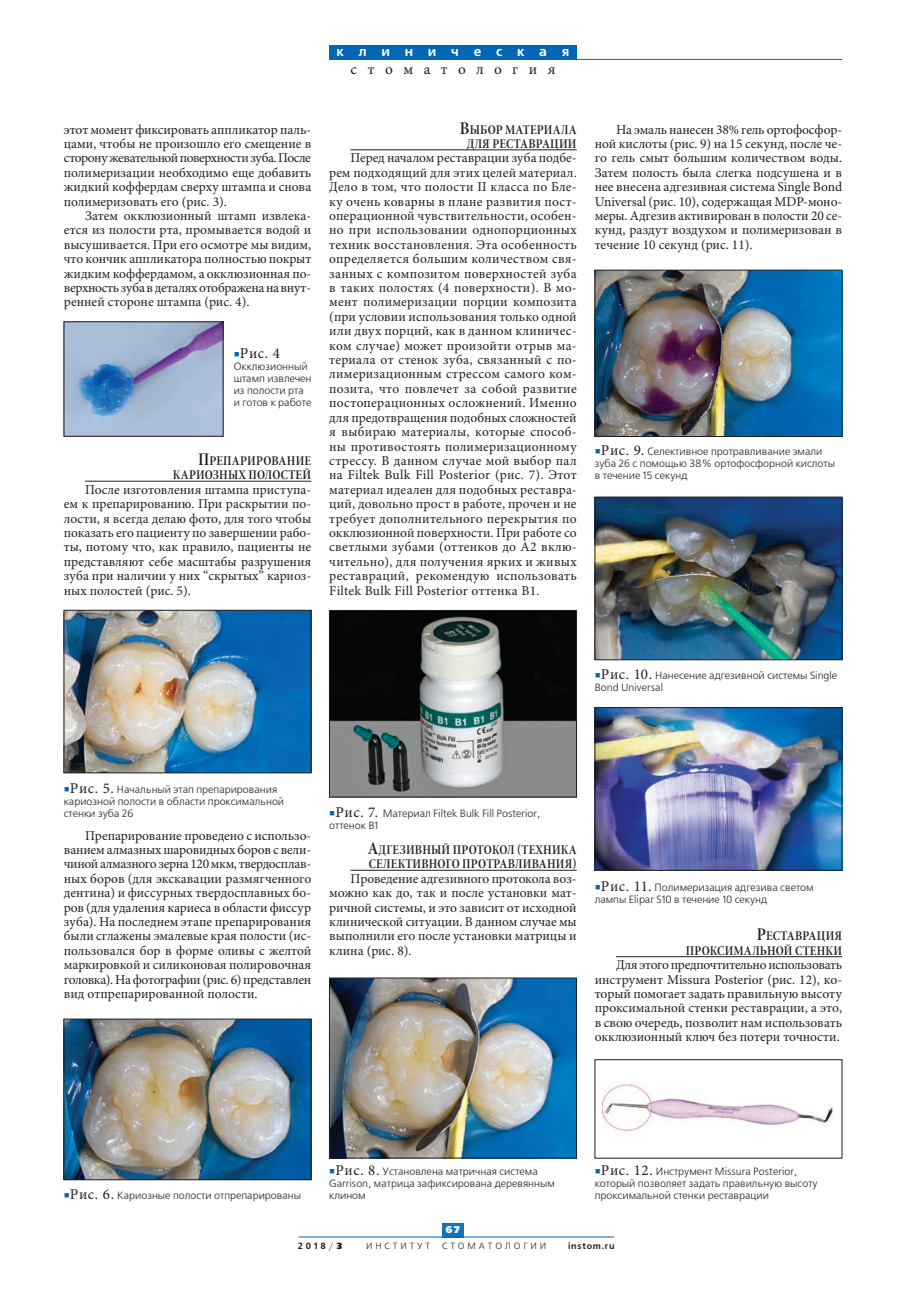
<style>
.page{position:relative;width:906px;height:1289px;background:#fff}
.page>*{position:absolute;margin:0;border:0;box-sizing:border-box;transform-origin:0 0}
.t1{font:15px "Minion Pro Capt";letter-spacing:.695em;color:#231f20}
.t2{font:15px "Minion Pro";color:#231f20}
.t3{font:13.5px/14.4px "Minion Pro";color:#231f20;text-align:justify}
.t4{font:13.5px/14.4px "Minion Pro Semibold Cn Subh";letter-spacing:.01em;color:#231f20;text-align:right}
.t5{font:700 13.5px "Free Set C";letter-spacing:1.09em;color:#fff}
.t6{font:10.5px/12px "Free Set C";color:#231f20}
.t7{font:9.75px "Free Set Black C";color:#fff}
.t8{font:9px "Free Set C";letter-spacing:.32em;color:#231f20}
.t9{font:700 9px "Free Set C";letter-spacing:.085em;color:#231f20}
.s1{color:#0166b3}
.s2{font-size:18px}
.s3{font-family:"Minion Pro";font-size:15px;color:#0166b3}
.s4{font-family:"Minion Pro";font-size:15px}
.s5{font-weight:400}
.s6{font-family:"Free Set Black C";font-weight:400}
</style>
<div class="page">
<hr style="left:575px;top:59px;width:267px;height:1px;background:#0166b3">
<div style="left:329px;top:45px;width:248px;height:15px;background:#0166b3"></div>
<div style="left:442px;top:1222px;width:21px;height:15px;background:#1374bb"></div>
<hr style="left:298px;top:1236px;width:316px;height:1px;background:#0166b3">
<img style="left:331px;top:612px;width:244px;height:183px">
<div style="left:329px;top:610px;width:248px;height:187px;border:1px solid #231f20"></div>
<img style="left:597px;top:499px;width:243px;height:159px">
<div style="left:595px;top:497px;width:247px;height:163px;border:1px solid #231f20"></div>
<img style="left:597px;top:709px;width:243px;height:159px">
<div style="left:595px;top:707px;width:247px;height:163px;border:1px solid #231f20"></div>
<img style="left:602px;top:1084px;width:231px;height:48px">
<div style="left:595px;top:1059px;width:247px;height:99px;border:1px solid #231f20"></div>
<hr style="left:350px;top:870px;width:227px;height:1px;background:#231f20">
<img style="left:66px;top:612px;width:243px;height:159px">
<div style="left:64px;top:610px;width:247px;height:163px;border:1px solid #231f20"></div>
<img style="left:66px;top:1020px;width:243px;height:157px">
<div style="left:64px;top:1018px;width:247px;height:161px;border:1px solid #231f20"></div>
<hr style="left:85px;top:481px;width:226px;height:1px;background:#231f20">
<img style="left:331px;top:979px;width:244px;height:177px">
<div style="left:329px;top:977px;width:248px;height:181px;border:1px solid #231f20"></div>
<hr style="left:350px;top:149px;width:227px;height:1px;background:#231f20">
<img style="left:597px;top:272px;width:243px;height:162px">
<div style="left:595px;top:270px;width:247px;height:166px;border:1px solid #231f20"></div>
<img style="left:66px;top:323px;width:155px;height:111px">
<div style="left:64px;top:321px;width:159px;height:115px;border:1px solid #231f20"></div>
<hr style="left:616px;top:956px;width:226px;height:1px;background:#231f20">
<p class="t5" style="left:336px;top:44px;width:234px">клиническая</p>
<p class="t1" style="left:350px;top:60px;width:206px">стоматология</p>
<p class="t3" style="left:64px;top:122px;width:249px">этот момент фиксировать аппликатор паль&shy;цами, чтобы не произошло его смещение в сторону жевательной поверхности зуба. После полимеризации необходимо еще добавить жидкий коффердам сверху штампа и снова полимеризовать его (рис. 3).</p>
<p class="t3" style="left:64px;top:209px;width:249px;text-indent:21px">Затем окклюзионный штамп извлека&shy;ется из полости рта, промывается водой и высушивается. При его осмотре мы видим, что кончик аппликатора полностью покрыт жидким коффердамом, а окклюзионная по&shy;верхность зуба в деталях отображена на внут&shy;ренней стороне штампа (рис. 4).</p>
<p class="t2" style="left:234px;top:344px;width:48px"><span class="s1">■</span>Рис. 4</p>
<p class="t6" style="left:234px;top:361px;width:79px">Окклюзионный штамп извлечен из полости рта и готов к работе</p>
<p class="t4" style="left:173px;top:454px;width:140px"><span class="s2">П</span>репарирование кариозных полостей</p>
<p class="t3" style="left:64px;top:483px;width:249px;text-indent:21px">После изготовления штампа приступа&shy;ем к препарированию. При раскрытии по&shy;лости, я всегда делаю фото, для того чтобы показать его пациенту по завершении рабо&shy;ты, потому что, как правило, пациенты не представляют себе масштабы разрушения зуба при наличии у них “скрытых” кариоз&shy;ных полостей (рис. 5).</p>
<p class="t4" style="left:460px;top:122px;width:118px;text-align:center"><span class="s2">В</span>ыбор материала для реставрации</p>
<p class="t3" style="left:329px;top:151px;width:249px;text-indent:21px">Перед началом реставрации зуба подбе&shy;рем подходящий для этих целей материал.<br>Дело в том, что полости II класса по Бле&shy;ку очень коварны в плане развития пост&shy;операционной чувствительности, особен&shy;но при использовании однопорционных техник восстановления. Эта особенность определяется большим количеством свя&shy;занных с композитом поверхностей зуба в таких полостях (4 поверхности). В мо&shy;мент полимеризации порции композита (при условии использования только одной или двух порций, как в данном клиничес&shy;ком случае) может произойти отрыв ма&shy;териала от стенок зуба, связанный с по&shy;лимеризационным стрессом самого ком&shy;позита, что повлечет за собой развитие постоперационных осложнений. Именно для предотвращения подобных сложностей я выбираю материалы, которые способ&shy;ны противостоять полимеризационному стрессу. В данном случае мой выбор пал на Filtek Bulk Fill Posterior (рис. 7). Этот материал идеален для подобных реставра&shy;ций, довольно прост в работе, прочен и не требует дополнительного перекрытия по окклюзионной поверхности. При работе со светлыми зубами (оттенков до А2 вклю&shy;чительно), для получения ярких и живых реставраций, рекомендую использовать Filtek Bulk Fill Posterior оттенка В1.</p>
<p class="t3" style="left:595px;top:122px;width:249px;text-indent:21px">На эмаль нанесен 38% гель ортофосфор&shy;ной кислоты (рис. 9) на 15 секунд, после че&shy;го гель смыт большим количеством воды.<br>Затем полость была слегка подсушена и в нее внесена адгезивная система Single Bond Universal (рис. 10), содержащая MDP-моно&shy;меры. Адгезив активирован в полости 20 се&shy;кунд, раздут воздухом и полимеризован в течение 10 секунд (рис. 11).</p>
<p class="t6" style="left:595px;top:445px;width:242px"><span class="s3">■</span><span class="s4">Рис. 9.</span> Cелективное протравливание эмали зуба 26 с помощью 38% ортофосфорной кислоты в течение 15 секунд</p>
<p class="t6" style="left:595px;top:670px;width:244px"><span class="s3">■</span><span class="s4">Рис. 10.</span> Нанесение адгезивной системы Single<br>Bond Universal</p>
<p class="t6" style="left:64px;top:783px;width:222px"><span class="s3">■</span><span class="s4">Рис. 5.</span> Начальный этап препарирования кариозной полости в области проксимальной стенки зуба 26</p>
<p class="t3" style="left:64px;top:828px;width:249px;text-indent:21px">Препарирование проведено с использо&shy;ванием алмазных шаровидных боров с вели&shy;чиной алмазного зерна 120 мкм, твердосплав&shy;ных боров (для экскавации размягченного дентина) и фиссурных твердосплавных бо&shy;ров (для удаления кариеса в области фиссур зуба). На последнем этапе препарирования были сглажены эмалевые края полости (ис&shy;пользовался бор в форме оливы с желтой маркировкой и силиконовая полировочная головка). На фотографии (рис. 6) представлен вид отпрепарированной полости.</p>
<p class="t6" style="left:329px;top:808px;width:213px"><span class="s3">■</span><span class="s4">Рис. 7.</span> Материал Filtek Bulk Fill Posterior, оттенок В1</p>
<p class="t4" style="left:368px;top:842px;width:210px;text-align:left"><span class="s2">А</span>дгезивный протокол (техника селективного протравливания)</p>
<p class="t3" style="left:329px;top:871px;width:249px;text-indent:21px">Проведение адгезивного протокола воз&shy;можно как до, так и после установки мат&shy;ричной системы, и это зависит от исходной клинической ситуации. В данном случае мы выполнили его после установки матрицы и клина (рис. 8).</p>
<p class="t6" style="left:595px;top:881px;width:220px"><span class="s3">■</span><span class="s4">Рис. 11.</span> Полимеризация адгезива светом лампы Elipar S10 в течение 10 секунд</p>
<p class="t4" style="left:686px;top:929px;width:158px"><span class="s2">Р</span>еставрация проксимальной стенки</p>
<p class="t3" style="left:595px;top:958px;width:249px;text-indent:21px">Для этого предпочтительно использовать инструмент Missura Posterior (рис. 12), ко&shy;торый помогает задать правильную высоту проксимальной стенки реставрации, а это, в свою очередь, позволит нам использовать окклюзионный ключ без потери точности.</p>
<p class="t6" style="left:64px;top:1189px;width:239px"><span class="s3">■</span><span class="s4">Рис. 6.</span> Кариозные полости отпрепарированы</p>
<p class="t6" style="left:329px;top:1166px;width:227px"><span class="s3">■</span><span class="s4">Рис. 8.</span> Установлена матричная система<br>Garrison, матрица зафиксирована деревянным клином</p>
<p class="t7" style="left:445px;top:1223px;width:16px">67</p>
<p class="t6" style="left:595px;top:1165px;width:224px"><span class="s3">■</span><span class="s4">Рис. 12.</span> Инструмент Missura Posterior, который позволяет задать правильную высоту проксимальной стенки реставрации</p>
<p class="t9" style="left:298px;top:1241px;width:45px">2018<span class="s5">/</span><span class="s6">3</span></p>
<p class="t8" style="left:366px;top:1241px;width:66px">ИНСТИТУТ</p>
<p class="t8" style="left:442px;top:1241px;width:106px">СТОМАТОЛОГИИ</p>
<p class="t9" style="left:568px;top:1241px;width:48px">instom.ru</p>
</div>
